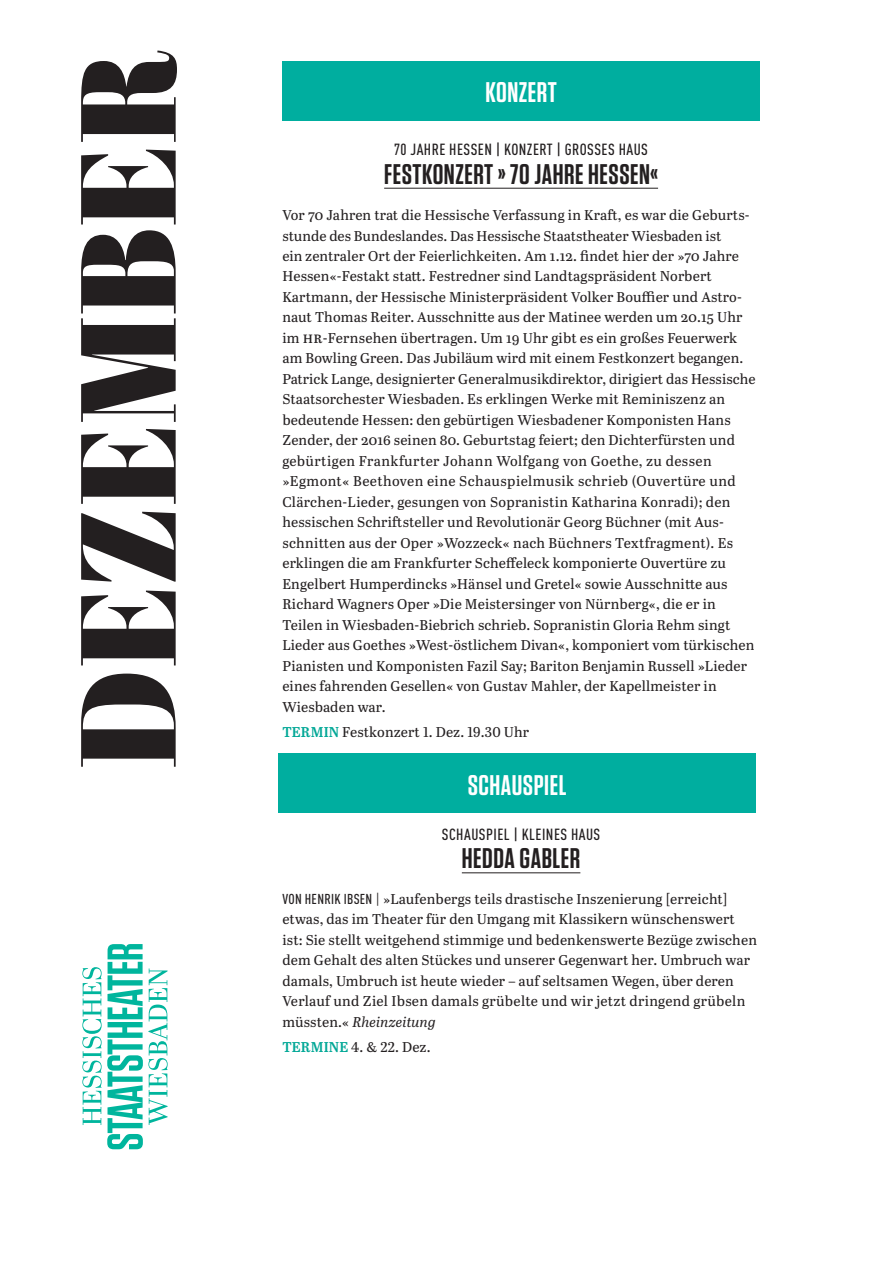
<style>
.page{position:relative;width:893px;height:1263px;background:#fff}
.page>*{position:absolute;margin:0;border:0;box-sizing:border-box;transform-origin:0 0}
.t1{font:900 135px "Abril Display";letter-spacing:.02em;color:#231f20}
.t2{font:600 28.35px "Tungsten";letter-spacing:.02em;color:#231f20}
.t3{font:600 28.35px "Tungsten";letter-spacing:.02em;color:#fff}
.t4{font:500 condensed 15.9px "DIN Pro";letter-spacing:.03em;color:#231f20}
.t5{font:14.25px/20.5px "Abril Text";letter-spacing:.01em;color:#231f20}
.s1{font-size:15.75px}
.s2{font-weight:600;color:#00a796}
.s3{font-family:"DIN Pro";font-weight:500;font-stretch:condensed}
.s4{font-style:italic}
</style>
<div class="page">
<svg style="left:82px;top:944px;width:86px;height:205px"></svg>
<div style="left:282px;top:61px;width:478px;height:60px;background:#00ae9f"></div>
<hr style="left:384px;top:188px;width:274px;height:1px;background:#231f20">
<hr style="left:462px;top:872px;width:118px;height:1px;background:#231f20">
<div style="left:278px;top:753px;width:478px;height:60px;background:#00ae9f"></div>
<h1 class="t1" style="left:32px;top:767px;width:718px;rotate:-90deg">DEZEMBER</h1>
<h2 class="t3" style="left:485px;top:78px;width:73px">KONZERT</h2>
<p class="t4" style="left:394px;top:138px;width:255px">70 JAHRE HESSEN | KONZERT | GROSSES HAUS</p>
<h2 class="t2" style="left:384px;top:159px;width:275px">FESTKONZERT » 70 JAHRE HESSEN«</h2>
<p class="t5" style="left:282px;top:204px;width:475px">Vor 70 Jahren trat die Hessische Verfassung in Kraf, es war die Geburts&shy;stunde des Bundeslandes. Das Hessische Staatstheater Wiesbaden ist<br>ein zentraler Ort der Feierlichkeiten. Am 1.12. findet hier der »70 Jahre Hessen«-Festakt statt. Festredner sind Landtagspräsident Norbert Kartmann, der Hessische Ministerpräsident Volker Bouffier und Astro&shy;naut Thomas Reiter. Ausschnitte aus der Matinee werden um 20.15 Uhr im <span class="s1">HR</span>-Fernsehen übertragen. Um 19 Uhr gibt es ein großes Feuerwerk am Bowling Green. Das Jubiläum wird mit einem Festkonzert begangen.<br>Patrick Lange, designierter Generalmusikdirektor, dirigiert das Hessische Staatsorchester Wiesbaden. Es erklingen Werke mit Reminiszenz an bedeutende Hessen: den gebürtigen Wiesbadener Komponisten Hans Zender, der 2016 seinen 80. Geburtstag feiert; den Dichterfürsten und gebürtigen Frankfurter Johann Wolfgang von Goethe, zu dessen »Egmont« Beethoven eine Schauspielmusik schrieb (Ouvertüre und Clärchen-Lieder, gesungen von Sopranistin Katharina Konradi); den hessischen Schrifsteller und Revolutionär Georg Büchner (mit Aus - schnitten aus der Oper »Wozzeck« nach Büchners Textfragment). Es erklingen die am Frankfurter Scheffeleck komponierte Ouvertüre zu Engelbert Humperdincks »Hänsel und Gretel« sowie Ausschnitte aus Richard Wagners Oper »Die Meistersinger von Nürnberg«, die er in Teilen in Wiesbaden-Biebrich schrieb. Sopranistin Gloria Rehm singt Lieder aus Goethes »West-östlichem Divan«, komponiert vom türkischen Pianisten und Komponisten Fazil Say; Bariton Benjamin Russell »Lieder eines fahrenden Gesellen« von Gustav Mahler, der Kapellmeister in Wiesbaden war.</p>
<p class="t5" style="left:282px;top:721px;width:248px"><span class="s2">TERMIN</span> Festkonzert 1. Dez. 19.30 Uhr</p>
<h2 class="t3" style="left:468px;top:770px;width:100px">SCHAUSPIEL</h2>
<p class="t4" style="left:442px;top:822px;width:160px">SCHAUSPIEL | KLEINES HAUS</p>
<h2 class="t2" style="left:462px;top:844px;width:120px">HEDDA GABLER</h2>
<p class="t5" style="left:282px;top:888px;width:476px"><span class="s3">VON HENRIK IBSEN</span> | »Laufenbergs teils drastische Inszenierung [erreicht] etwas, das im Theater für den Umgang mit Klassikern wünschenswert ist: Sie stellt weitgehend stimmige und bedenkenswerte Bezüge zwischen dem Gehalt des alten Stückes und unserer Gegenwart her. Umbruch war damals, Umbruch ist heute wieder – auf seltsamen Wegen, über deren Verlauf und Ziel Ibsen damals grübelte und wir jetzt dringend grübeln müssten.« <span class="s4">Rheinzeitung</span></p>
<p class="t5" style="left:282px;top:1036px;width:150px"><span class="s2">TERMINE</span> 4. &amp; 22. Dez.</p>
</div>
